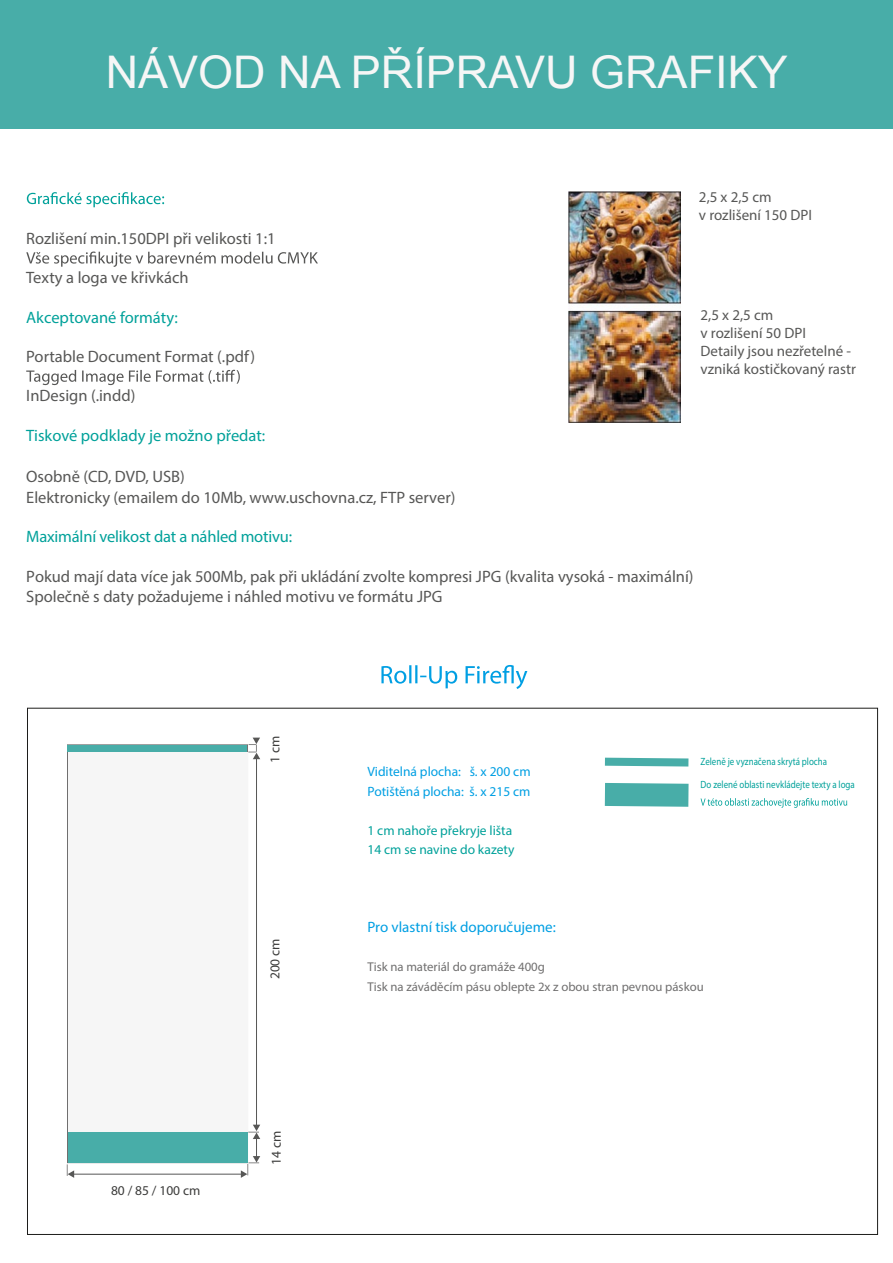
<style>
.page{position:relative;width:893px;height:1263px;background:#fff}
.page>*{position:absolute;margin:0;border:0;box-sizing:border-box;transform-origin:0 0}
.t1{font:45px "Arial";color:#fff}
.t2{font:45px "Arial";color:#f6f6f6}
.t3{font:16.5px/21px "Myriad Pro";color:#575756}
.t4{font:16.5px "Myriad Pro";letter-spacing:-.005em;color:#00a19a}
.t5{font:15px/18px "Myriad Pro";color:#575756}
.t6{font:15px "Myriad Pro";color:#009fe3}
.t7{font:13.5px/19.5px "Myriad Pro";color:#009fe3}
.t8{font:13.5px/19.5px "Myriad Pro";color:#00a19a}
.t9{font:13.5px "Myriad Pro";color:#3c3c3b}
.t10{font:12.75px/19.5px "Myriad Pro";color:#706f6f}
.t11{font:10.5px/22.5px "Myriad Pro";color:#00a19a;scale:.85 1}
</style>
<div class="page">
<img style="left:568px;top:191px;width:113px;height:231px">
<div style="left:0;top:0;width:893px;height:128px;background:#48ada8"></div>
<svg style="left:27px;top:192px;width:137px;height:15px"></svg>
<svg style="left:26px;top:252px;width:292px;height:15px"></svg>
<svg style="left:26px;top:370px;width:214px;height:15px"></svg>
<div style="left:27px;top:708px;width:851px;height:527px;background:#fff;border:1px solid #1d1d1b"></div>
<div style="left:68px;top:745px;width:179px;height:7px;background:#48ada8"></div>
<div style="left:68px;top:1132px;width:179px;height:30px;background:#48ada8"></div>
<hr style="left:73px;top:1174px;width:169px;height:1px;background:#575756">
<svg style="left:67px;top:1164px;width:7px;height:14px"></svg>
<hr style="left:256px;top:758px;width:1px;height:368px;background:#575756">
<svg style="left:241px;top:1125px;width:19px;height:53px"></svg>
<svg style="left:248px;top:738px;width:12px;height:21px"></svg>
<div style="left:68px;top:752px;width:179px;height:380px;background:#f6f6f6"></div>
<svg style="left:605px;top:783px;width:84px;height:24px;background:#50b0ac"></svg>
<svg style="left:701px;top:798px;width:146px;height:10px"></svg>
<svg style="left:605px;top:758px;width:83px;height:8px"></svg>
<svg style="left:381px;top:665px;width:146px;height:24px"></svg>
<h1 class="t2" style="left:106px;top:42px;width:683px">NÁVOD NA PŘÍPRAVU GRAFIKY</h1>
<h1 class="t1" style="left:106px;top:69px;width:683px">NÁVOD NA PŘÍPRAVU GRAFIKY</h1>
<p class="t5" style="left:699px;top:187px;width:115px">2,5 x 2,5 cm<br>v rozlišení 150 DPI</p>
<p class="t3" style="left:26px;top:227px;width:251px">Rozlišení min.150DPI při velikosti 1:1</p>
<p class="t3" style="left:26px;top:267px;width:164px">Texty a loga ve křivkách</p>
<p class="t4" style="left:26px;top:307px;width:153px">Akceptované formáty:</p>
<p class="t3" style="left:26px;top:346px;width:230px">Portable Document Format (.pdf)</p>
<p class="t3" style="left:26px;top:385px;width:111px">InDesign (.indd)</p>
<p class="t4" style="left:26px;top:425px;width:241px">Tiskové podklady je možno předat:</p>
<p class="t3" style="left:26px;top:465px;width:431px">Osobně (CD, DVD, USB)<br>Elektronicky (emailem do 10Mb, www.uschovna.cz, FTP server)</p>
<p class="t4" style="left:26px;top:526px;width:267px">Maximální velikost dat a náhled motivu:</p>
<p class="t3" style="left:26px;top:566px;width:669px;line-height:19.8px">Pokud mají data více jak 500Mb, pak při ukládání zvolte kompresi JPG (kvalita vysoká - maximální)<br>Společně s daty požadujeme i náhled motivu ve formátu JPG</p>
<p class="t5" style="left:700px;top:305px;width:157px">2,5 x 2,5 cm<br>v rozlišení 50 DPI<br>Detaily jsou nezřetelné - vzniká kostičkovaný rastr</p>
<p class="t9" style="left:267px;top:763px;width:29px;rotate:-90deg">1 cm</p>
<p class="t7" style="left:367px;top:762px;width:165px">Viditelná plocha: š. x 200 cm<br>Potištěná plocha: š. x 215 cm</p>
<p class="t8" style="left:367px;top:820px;width:148px">1 cm nahoře překryje lišta<br>14 cm se navine do kazety</p>
<p class="t11" style="left:700px;top:750px;width:183px">Zeleně je vyznačena skrytá plocha<br>Do zelené oblasti nevkládejte texty a loga</p>
<p class="t9" style="left:111px;top:1182px;width:91px">80 / 85 / 100 cm</p>
<p class="t9" style="left:267px;top:979px;width:42px;rotate:-90deg">200 cm</p>
<p class="t9" style="left:268px;top:1165px;width:36px;rotate:-90deg">14 cm</p>
<p class="t6" style="left:367px;top:918px;width:190px">Pro vlastní tisk doporučujeme:</p>
<p class="t10" style="left:367px;top:957px;width:338px">Tisk na materiál do gramáže 400g<br>Tisk na záváděcím pásu oblepte 2x z obou stran pevnou páskou</p>
</div>
